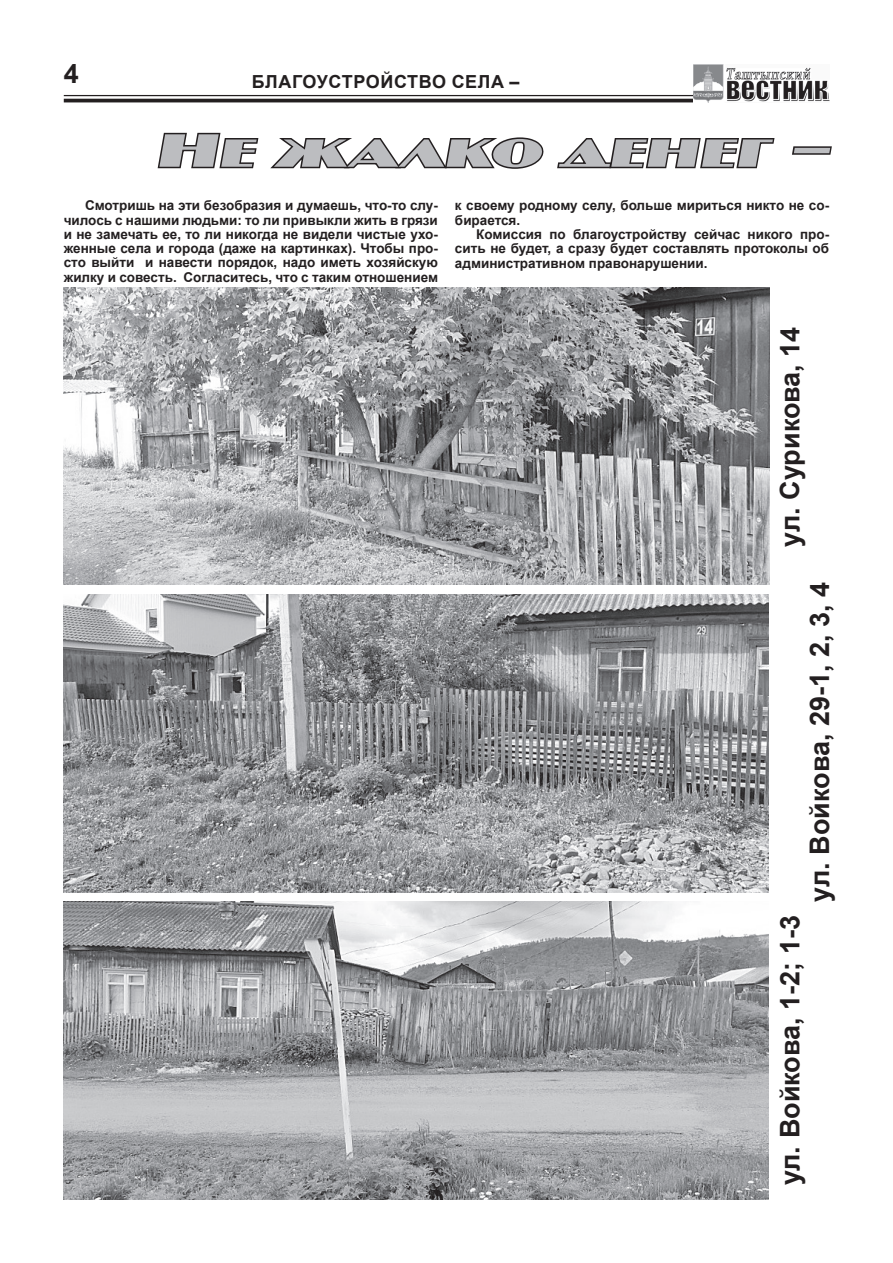
<style>
.page{position:relative;width:893px;height:1263px;background:#fff}
.page>*{position:absolute;margin:0;border:0;box-sizing:border-box;transform-origin:0 0}
.t1{font:italic 700 45px "a Jasper Caps";color:#bcbdc0;scale:1.75 1}
.t2{font:700 27px "Arial";color:#231f20}
.t3{font:700 18px "Arial";letter-spacing:.035em;color:#231f20}
.t4{font:700 13.5px/14.2px "Arial";color:#231f20;text-align:justify}
</style>
<div class="page">
<hr style="left:64px;top:95px;width:765px;height:1px;background:#231f20">
<hr style="left:64px;top:99px;width:765px;height:3px;background:#231f20">
<img style="left:694px;top:65px;width:135px;height:37px">
<svg style="left:157px;top:132px;width:102px;height:37px"></svg>
<svg style="left:270px;top:137px;width:274px;height:32px"></svg>
<svg style="left:557px;top:138px;width:218px;height:31px"></svg>
<svg style="left:792px;top:146px;width:40px;height:9px"></svg>
<img style="left:64px;top:288px;width:706px;height:296px">
<img style="left:64px;top:595px;width:705px;height:297px">
<img style="left:64px;top:901px;width:705px;height:298px">
<h2 class="t2" style="left:64px;top:55px;width:17px">4</h2>
<h3 class="t3" style="left:252px;top:69px;width:269px">Благоустройство с ела –</h3>
<h1 class="t1" style="left:155px;top:125px;width:392px">Не жалко денег –</h1>
<p class="t4" style="left:64px;top:199px;width:376px;text-indent:21px">Смотришь на эти безобразия и думаешь, что-то слу&shy;чилось с нашими людьми: то ли привыкли жить в грязи и не замечать ее, то ли никогда не видели чистые ухо&shy;женные села и города (даже на картинках). Чтобы про&shy;сто выйти и навести порядок, надо иметь хозяйскую жилку и совесть. Согласитесь, что с таким отношением</p>
<p class="t4" style="left:455px;top:199px;width:376px">к своему родному селу, больше мириться никто не со&shy;бирается.</p>
<p class="t4" style="left:455px;top:227px;width:376px;text-indent:21px">Комиссия по благоустройству сейчас никого про&shy;сить не будет, а сразу будет составлять протоколы об административном правонарушении.</p>
<h2 class="t2" style="left:771px;top:546px;width:221px;rotate:-90deg">ул. Сурикова, 14</h2>
<h2 class="t2" style="left:801px;top:901px;width:321px;rotate:-90deg">ул. Войкова, 29-1, 2, 3, 4</h2>
<h2 class="t2" style="left:771px;top:1185px;width:271px;rotate:-90deg">ул. Войкова, 1-2; 1-3</h2>
</div>
